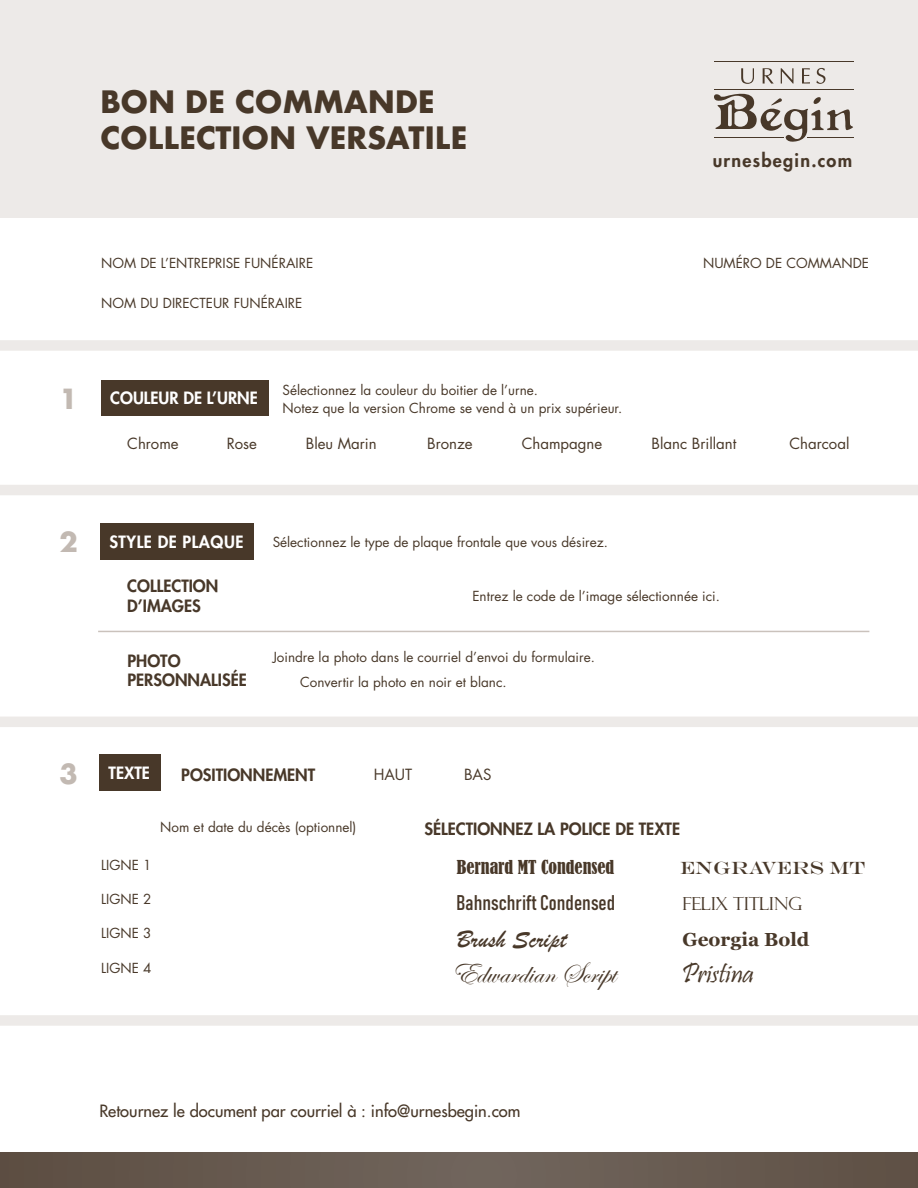
<style>
.page{position:relative;width:918px;height:1188px;background:#fff}
.page>*{position:absolute;margin:0;border:0;box-sizing:border-box;transform-origin:0 0}
.t1{font:700 30px/36px "Futura";letter-spacing:-.01em;color:#483829}
.t2{font:30px "Edwardian Script ITC";color:#483829}
.t3{font:28.5px "Pristina";color:#483829}
.t4{font:700 27px "Futura";color:#c2b9b2}
.t5{font:25.5px "Brush Script";color:#483829}
.t6{font:21px "Bahnschrift";color:#483829}
.t7{font:700 18.9px "Georgia";color:#483829}
.t8{font:condensed 18px "Bernard";color:#483829}
.t9{font:800 18px "Futura Std";letter-spacing:.07em;color:#483829}
.t10{font:18px "Felix Titling";color:#483829}
.t11{font:18px "Engravers";color:#483829}
.t12{font:800 16.5px/19.5px "Futura Std";color:#483829}
.t13{font:500 16.5px "Futura Std";color:#483829}
.t14{font:800 16.5px "Futura Std";color:#fff}
.t15{font:800 16.5px "Futura Std";letter-spacing:.03em;color:#fff}
.t16{font:15px "Futura Std";color:#483829}
.t17{font:13.5px/18px "Futura Std";color:#483829}
</style>
<div class="page">
<div style="left:0;top:0;width:918px;height:218px;background:#edeae8"></div>
<div style="left:101px;top:380px;width:167px;height:36px;background:#483829"></div>
<div style="left:100px;top:523px;width:154px;height:36px;background:#483829"></div>
<div style="left:100px;top:755px;width:61px;height:36px;background:#483829"></div>
<div style="left:0;top:485px;width:918px;height:10px;background:#edeae8"></div>
<div style="left:0;top:340px;width:918px;height:11px;background:#edeae8"></div>
<div style="left:0;top:717px;width:918px;height:10px;background:#edeae8"></div>
<div style="left:0;top:1015px;width:918px;height:11px;background:#edeae8"></div>
<hr style="left:98px;top:631px;width:771px;height:1px;background:#cac2bc">
<div style="left:0;top:1152px;width:918px;height:36px;background:#675a50"></div>
<svg style="left:714px;top:68px;width:139px;height:74px"></svg>
<hr style="left:714px;top:89px;width:139px;height:1px;background:#483829">
<hr style="left:714px;top:61px;width:139px;height:1px;background:#483829">
<hr style="left:714px;top:137px;width:69px;height:1px;background:#483829">
<hr style="left:807px;top:137px;width:46px;height:1px;background:#483829">
<h1 class="t1" style="left:100px;top:84px;width:369px">BON DE COMMANDE<br>COLLECTION VERSATILE</h1>
<h3 class="t9" style="left:713px;top:149px;width:141px">urnesbegin.com</h3>
<h3 class="t4" style="left:59px;top:379px;width:20px">1</h3>
<p class="t17" style="left:101px;top:254px;width:214px">NOM DE L’ENTREPRISE FUNÉRAIRE</p>
<p class="t17" style="left:703px;top:254px;width:168px">NUMÉRO DE COMMANDE</p>
<p class="t17" style="left:101px;top:294px;width:203px">NOM DU DIRECTEUR FUNÉRAIRE</p>
<p class="t14" style="left:110px;top:388px;width:149px">COULEUR DE L’URNE</p>
<p class="t16" style="left:127px;top:433px;width:53px">Chrome</p>
<p class="t16" style="left:227px;top:433px;width:32px">Rose</p>
<p class="t17" style="left:283px;top:381px;width:341px">Sélectionnez la couleur du boitier de l’urne.<br>Notez que la version Chrome se vend à un prix supérieur.</p>
<p class="t16" style="left:306px;top:433px;width:72px">Bleu Marin</p>
<p class="t16" style="left:427px;top:433px;width:47px">Bronze</p>
<p class="t16" style="left:522px;top:433px;width:82px">Champagne</p>
<p class="t16" style="left:652px;top:433px;width:86px">Blanc Brillant</p>
<p class="t16" style="left:789px;top:433px;width:61px">Charcoal</p>
<h3 class="t4" style="left:59px;top:523px;width:20px">2</h3>
<p class="t15" style="left:109px;top:531px;width:136px">STYLE DE PLAQUE</p>
<p class="t12" style="left:127px;top:576px;width:93px">COLLECTION<br>D’IMAGES</p>
<p class="t12" style="left:128px;top:651px;width:121px">PHOTO<br>PERSONNALISÉE</p>
<p class="t17" style="left:273px;top:533px;width:337px">Sélectionnez le type de plaque frontale que vous désirez.</p>
<p class="t17" style="left:472px;top:587px;width:249px">Entrez le code de l’image sélectionnée ici.</p>
<p class="t17" style="left:273px;top:648px;width:324px">Joindre la photo dans le courriel d’envoi du formulaire.</p>
<p class="t17" style="left:300px;top:674px;width:208px">Convertir la photo en noir et blanc.</p>
<h3 class="t4" style="left:59px;top:754px;width:20px">3</h3>
<p class="t14" style="left:109px;top:763px;width:43px">TEXTE</p>
<p class="t12" style="left:181px;top:765px;width:135px">POSITIONNEMENT</p>
<p class="t16" style="left:374px;top:765px;width:40px">HAUT</p>
<p class="t16" style="left:464px;top:765px;width:29px">BAS</p>
<p class="t17" style="left:160px;top:818px;width:198px">Nom et date du décès (optionnel)</p>
<p class="t12" style="left:424px;top:819px;width:257px">SÉLECTIONNEZ LA POLICE DE TEXTE</p>
<p class="t17" style="left:101px;top:856px;width:52px">LIGNE 1</p>
<p class="t17" style="left:101px;top:890px;width:52px">LIGNE 2</p>
<p class="t17" style="left:101px;top:924px;width:52px">LIGNE 3</p>
<p class="t17" style="left:101px;top:959px;width:52px">LIGNE 4</p>
<h3 class="t8" style="left:457px;top:857px;width:159px">Bernard MT Condensed</h3>
<h3 class="t6" style="left:456px;top:889px;width:160px">Bahnschrift Condensed</h3>
<h3 class="t11" style="left:680px;top:857px;width:187px">ENGRAVERS MT</h3>
<h3 class="t10" style="left:683px;top:894px;width:121px">FELIX TITLING</h3>
<h3 class="t5" style="left:457px;top:922px;width:111px">Brush Script</h3>
<h3 class="t7" style="left:683px;top:925px;width:128px">Georgia Bold</h3>
<h1 class="t2" style="left:451px;top:956px;width:166px">Edwardian Script</h1>
<h2 class="t3" style="left:681px;top:957px;width:74px">Pristina</h2>
<p class="t13" style="left:99px;top:1101px;width:423px">Retournez le document par courriel à : info@urnesbegin.com</p>
</div>
